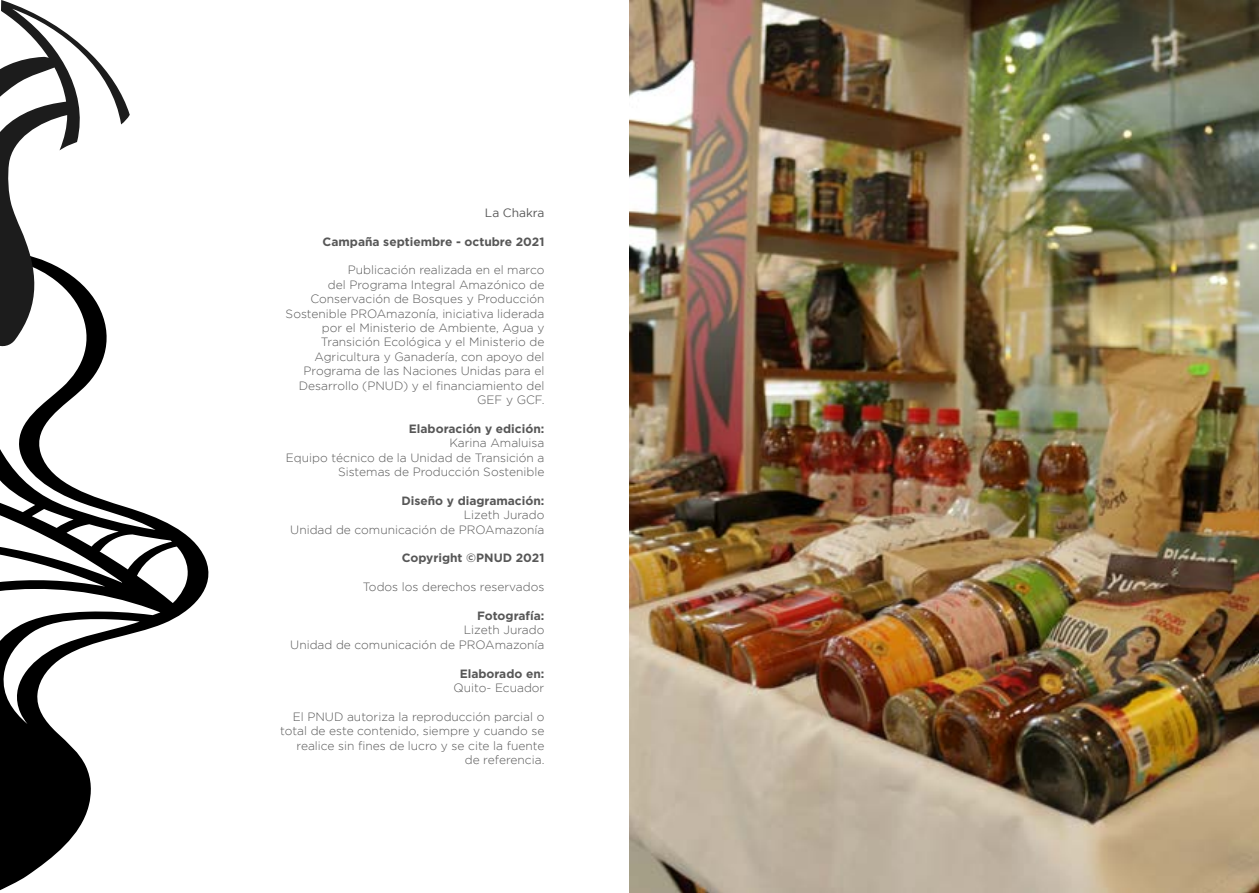
<style>
.page{position:relative;width:1259px;height:893px;background:#fff}
.page>*{position:absolute;margin:0;border:0;box-sizing:border-box;transform-origin:0 0}
.t1{font:300 12px/14.4px "Gotham";color:#575757;text-align:right}
.t2{font:700 12px "Gotham";color:#575757}
.t3{font:12px "Gotham";color:#575757}
</style>
<div class="page">
<svg style="left:0;top:348px;width:209px;height:543px"></svg>
<svg style="left:0;top:0;width:130px;height:348px"></svg>
<img style="left:629px;top:0;width:630px;height:893px">
<p class="t3" style="left:485px;top:206px;width:61px">La Chakra</p>
<p class="t2" style="left:322px;top:233px;width:223px">Campaña septiembre - octubre 2021</p>
<p class="t1" style="left:286px;top:263px;width:260px">Publicación realizada en el marco<br>del Programa Integral Amazónico de Conservación de Bosques y Producción Sostenible PROAmazonía, iniciativa liderada por el Ministerio de Ambiente, Agua y Transición Ecológica y el Ministerio de Agricultura y Ganadería, con apoyo del Programa de las Naciones Unidas para el Desarrollo (PNUD) y el financiamiento del GEF y GCF.</p>
<p class="t2" style="left:409px;top:421px;width:137px">Elaboración y edición:</p>
<p class="t1" style="left:286px;top:436px;width:260px">Karina Amaluisa<br>Equipo técnico de la Unidad de Transición a<br>Sistemas de Producción Sostenible</p>
<p class="t2" style="left:401px;top:493px;width:144px">Diseño y diagramación:</p>
<p class="t1" style="left:290px;top:508px;width:256px">Lizeth Jurado<br>Unidad de comunicación de PROAmazonía</p>
<p class="t2" style="left:402px;top:550px;width:144px">Copyright ©PNUD 2021</p>
<p class="t1" style="left:363px;top:580px;width:183px">Todos los derechos reservados</p>
<p class="t2" style="left:477px;top:608px;width:69px">Fotografía:</p>
<p class="t1" style="left:290px;top:623px;width:256px">Lizeth Jurado<br>Unidad de comunicación de PROAmazonía</p>
<p class="t2" style="left:460px;top:665px;width:86px">Elaborado en:</p>
<p class="t1" style="left:453px;top:680px;width:92px">Quito- Ecuador</p>
<p class="t1" style="left:280px;top:709px;width:266px">El PNUD autoriza la reproducción parcial o total de este contenido, siempre y cuando se realice sin fines de lucro y se cite la fuente de referencia.</p>
</div>
